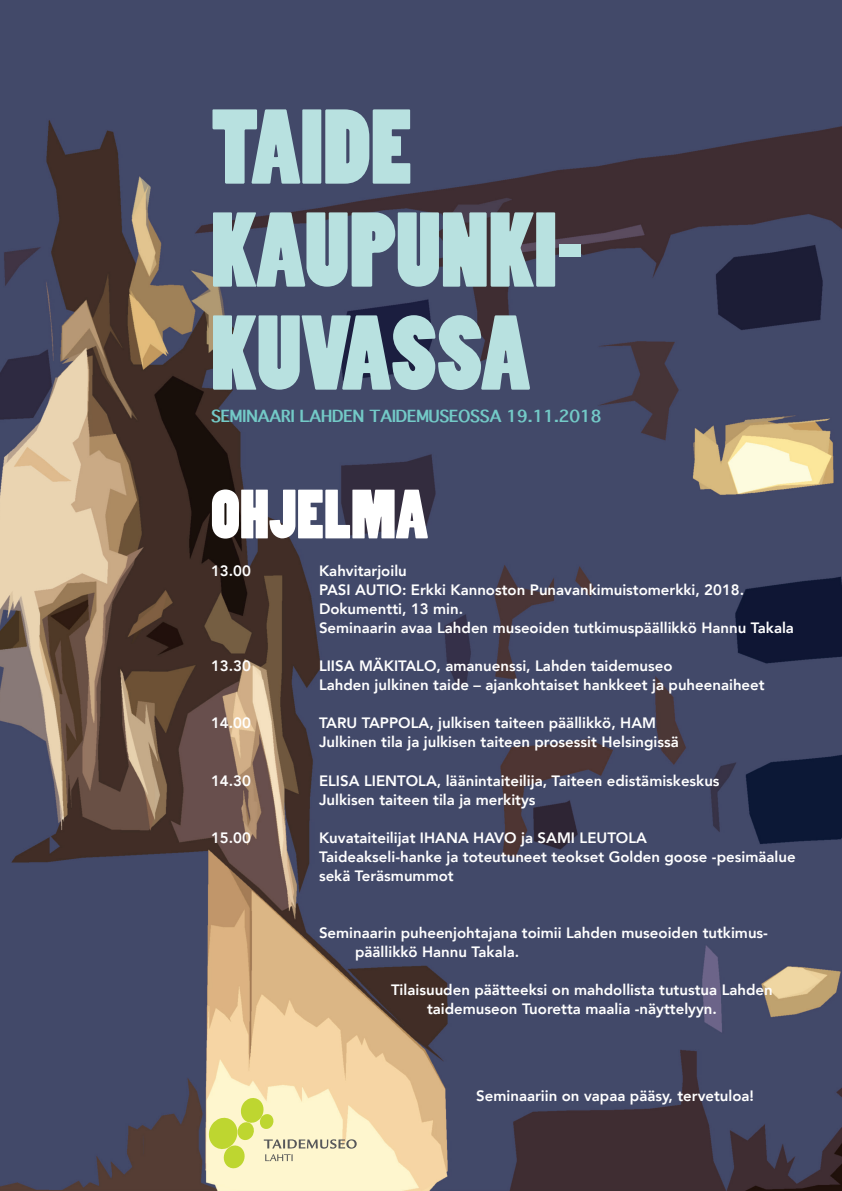
<style>
.page{position:relative;width:842px;height:1191px;background:#fff}
.page>*{position:absolute;margin:0;border:0;box-sizing:border-box;transform-origin:0 0}
.t1{font:99px/103px "Poplar Std";color:#b8e1e0}
.t2{font:65px "Poplar Std";color:#fff}
.t3{font:700 16px "Thonburi";color:#73cac7}
.t4{font:800 15px/19px "Avenir";color:#fff}
</style>
<div class="page">
<img style="left:0;top:0;width:842px;height:1191px">
<svg style="left:207px;top:1097px;width:150px;height:71px"></svg>
<h1 class="t1" style="left:211px;top:100px;width:374px">TAIDE<br>KAUPUNKI-<br>KUVASSA</h1>
<p class="t3" style="left:211px;top:407px;width:392px">SEMINAARI LAHDEN TAIDEMUSEOSSA 19.11.2018</p>
<h2 class="t2" style="left:211px;top:479px;width:218px">OHJELMA</h2>
<p class="t4" style="left:211px;top:562px;width:41px">13.00</p>
<p class="t4" style="left:319px;top:562px;width:476px">Kahvitarjoilu<br>PASI AUTIO: Erkki Kannoston Punavankimuistomerkki, 2018.<br>Dokumentti, 13 min.<br>Seminaarin avaa Lahden museoiden tutkimuspäällikkö Hannu Takala</p>
<p class="t4" style="left:211px;top:657px;width:41px">13.30</p>
<p class="t4" style="left:319px;top:657px;width:447px">LIISA MÄKITALO, amanuenssi, Lahden taidemuseo<br>Lahden julkinen taide – ajankohtaiset hankkeet ja puheenaiheet</p>
<p class="t4" style="left:211px;top:714px;width:41px">14.00</p>
<p class="t4" style="left:319px;top:714px;width:361px">TARU TAPPOLA, julkisen taiteen päällikkö, HAM<br>Julkinen tila ja julkisen taiteen prosessit Helsingissä</p>
<p class="t4" style="left:211px;top:771px;width:41px">14.30</p>
<p class="t4" style="left:319px;top:771px;width:402px">ELISA LIENTOLA, läänintaiteilija, Taiteen edistämiskeskus<br>Julkisen taiteen tila ja merkitys</p>
<p class="t4" style="left:211px;top:828px;width:41px">15.00</p>
<p class="t4" style="left:319px;top:828px;width:478px">Kuvataiteilijat IHANA HAVO ja SAMI LEUTOLA<br>Taideakseli-hanke ja toteutuneet teokset Golden goose -pesimäalue sekä Teräsmummot</p>
<p class="t4" style="left:355px;top:923px;width:414px;text-indent:-36px">Seminaarin puheenjohtajana toimii Lahden museoiden tutkimus&shy;päällikkö Hannu Takala.</p>
<p class="t4" style="left:427px;top:980px;width:347px;text-indent:-36px">Tilaisuuden päätteeksi on mahdollista tutustua Lahden taidemuseon Tuoretta maalia -näyttelyyn.</p>
<p class="t4" style="left:476px;top:1086px;width:279px">Seminaariin on vapaa pääsy, tervetuloa!</p>
</div>
